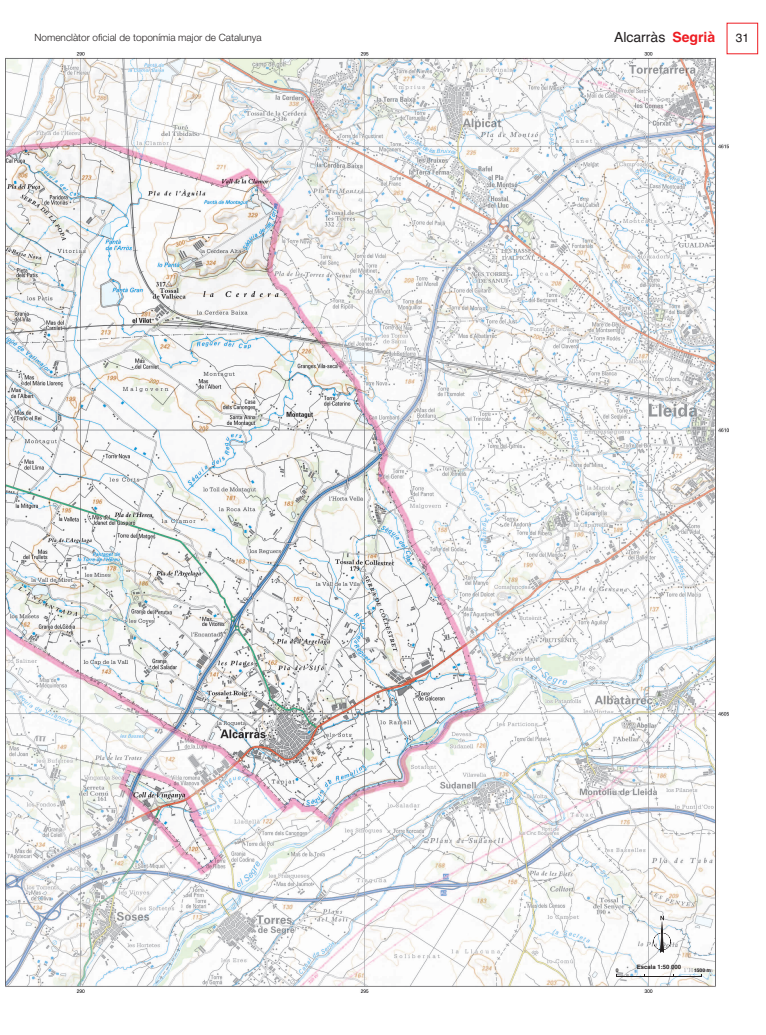
<style>
.page{position:relative;width:766px;height:1035px;background:#fff}
.page>*{position:absolute;margin:0;border:0;box-sizing:border-box;transform-origin:0 0}
.t1{font:14px "Helvetica";color:#231f20}
.t2{font:12px "Helvetica";color:#231f20}
.t3{font:300 10px "Helvetica Neue";color:#231f20}
.t4{font:700 6px "Helvetica";color:#231f20}
.t5{font:700 5px "Helvetica";color:#231f20}
.s1{font-weight:700;color:#ee1d23}
</style>
<div class="page">
<img style="left:5px;top:52px;width:723px;height:940px">
<hr style="left:616px;top:976px;width:85px;height:1px;background:#231f20">
<svg style="left:653px;top:916px;width:17px;height:37px"></svg>
<p class="t3" style="left:35px;top:34px;width:228px">Nomenclàtor oficial de toponímia major de Catalunya</p>
<p class="t1" style="left:614px;top:29px;width:103px">Alcarràs <span class="s1">Segrià</span></p>
<p class="t2" style="left:735px;top:31px;width:15px">31</p>
<p class="t4" style="left:636px;top:963px;width:46px">Escala 1:50 000</p>
<p class="t5" style="left:615px;top:967px;width:4px">0</p>
<p class="t5" style="left:693px;top:967px;width:18px">1500 m</p>
</div>
